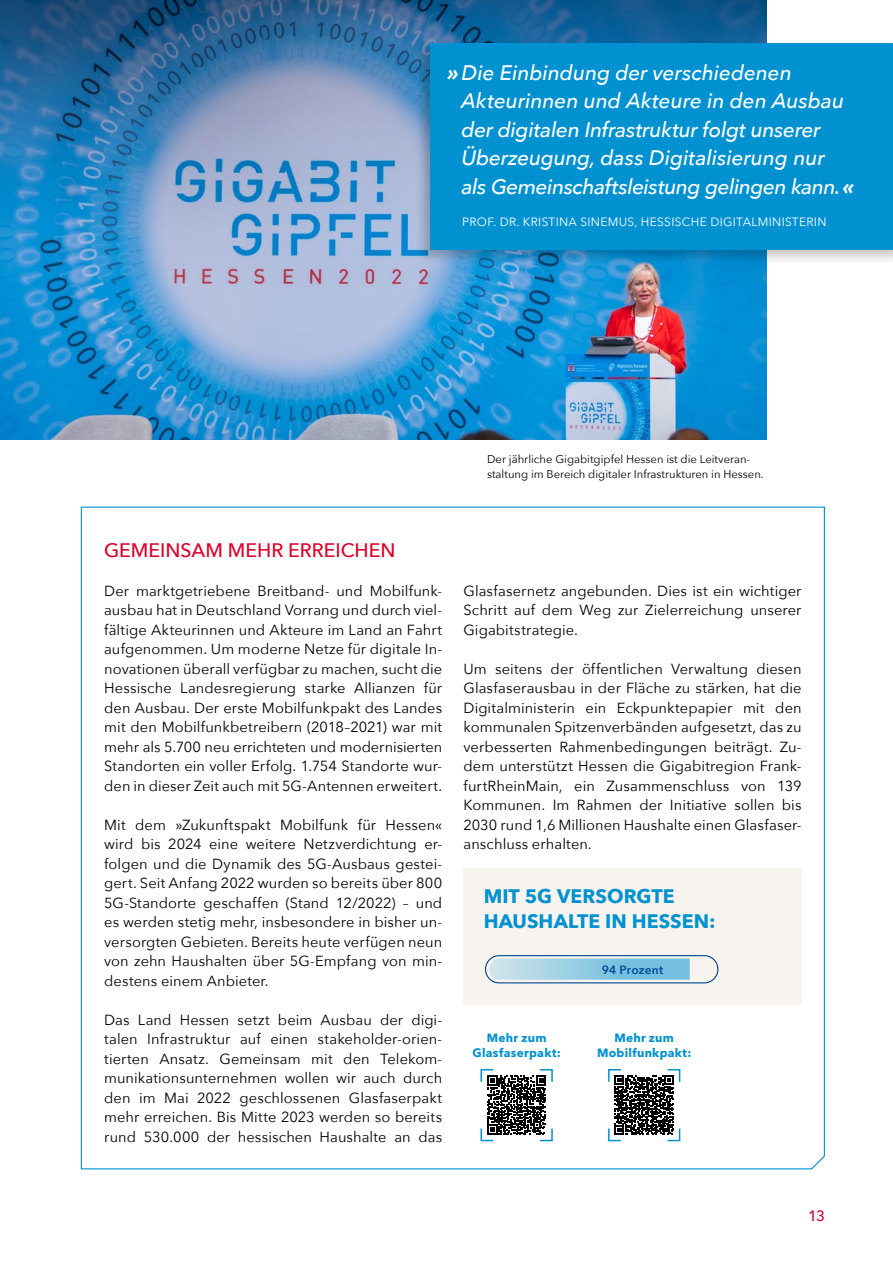
<style>
.page{position:relative;width:893px;height:1263px;background:#fff}
.page>*{position:absolute;margin:0;border:0;box-sizing:border-box;transform-origin:0 0}
.t1{font:italic 500 21px/28.5px "Avenir Next";letter-spacing:-.01em;color:#fff}
.t2{font:700 19.5px/25.5px "Avenir Next";letter-spacing:.005em;color:#0091d1}
.t3{font:500 19.5px "Avenir Next";color:#dd0029}
.t4{font:500 15px "Avenir Next";color:#dd0029}
.t5{font:14.7px/19.5px "Avenir Next";letter-spacing:.005em;color:#000;text-align:justify}
.t6{font:12px "Avenir Next";letter-spacing:.025em;color:#fff}
.t7{font:700 12px/15px "Avenir Next";letter-spacing:.02em;color:#0091d1;text-align:center}
.t8{font:600 12px "Avenir Next";letter-spacing:.01em;color:#004999}
.t9{font:11.25px/15px "Avenir Next";color:#000}
.s1{font-weight:700}
</style>
<div class="page">
<svg style="left:80px;top:506px;width:745px;height:664px"></svg>
<img style="left:0;top:0;width:767px;height:439px">
<div style="left:463px;top:868px;width:338px;height:137px;background:#f7f3ef"></div>
<div style="left:485px;top:955px;width:233px;height:28px;border:1px solid #004999;border-radius:14px"></div>
<svg style="left:489px;top:958px;width:201px;height:22px;background:#98cde3"></svg>
<div style="left:415px;top:39px;width:478px;height:226px;background:#000;opacity:.22"></div>
<div style="left:431px;top:43px;width:462px;height:207px;background:#0091d1"></div>
<svg style="left:607px;top:1068px;width:74px;height:74px"></svg>
<svg style="left:480px;top:1068px;width:74px;height:74px"></svg>
<p class="t1" style="left:462px;top:58px;width:394px;text-indent:-14px"><span class="s1">»</span> Die Einbindung der verschiedenen Akteurinnen und Akteure in den Ausbau der digitalen Infrastruktur folgt unserer Überzeugung, dass Digitalisierung nur als Gemeinschaftsleistung gelingen kann.<span class="s1">«</span></p>
<p class="t6" style="left:462px;top:212px;width:366px">PROF. DR. KRISTINA SINEMUS, HESSISCHE DIGITALMINISTERIN</p>
<p class="t9" style="left:487px;top:451px;width:278px">Der jährliche Gigabitgipfel Hessen ist die Leitveran&shy;staltung im Bereich digitaler Infrastrukturen in Hessen.</p>
<h3 class="t3" style="left:104px;top:533px;width:293px">GEMEINSAM MEHR ERREICHEN</h3>
<p class="t5" style="left:104px;top:580px;width:340px">Der marktgetriebene Breitband- und Mobilfunk&shy;ausbau hat in Deutschland Vorrang und durch viel&shy;fältige Akteurinnen und Akteure im Land an Fahrt aufgenommen. Um moderne Netze für digitale In&shy;novationen überall verfügbar zu machen, sucht die Hessische Landesregierung starke Allianzen für den Ausbau. Der erste Mobilfunkpakt des Landes mit den Mobilfunkbetreibern (2018–2021) war mit mehr als 5.700 neu errichteten und modernisierten Standorten ein voller Erfolg. 1.754 Standorte wur&shy;den in dieser Zeit auch mit 5G-Antennen erweitert.</p>
<p class="t5" style="left:104px;top:814px;width:340px">Mit dem »Zukunftspakt Mobilfunk für Hessen« wird bis 2024 eine weitere Netzverdichtung er&shy;folgen und die Dynamik des 5G-Ausbaus gestei&shy;gert. Seit Anfang 2022 wurden so bereits über 800<br>5G-Standorte geschaffen (Stand 12/2022) – und es werden stetig mehr, insbesondere in bisher un&shy;versorgten Gebieten. Bereits heute verfügen neun von zehn Haushalten über 5G-Empfang von min&shy;destens einem Anbieter.</p>
<p class="t5" style="left:104px;top:1009px;width:340px">Das Land Hessen setzt beim Ausbau der digi&shy;talen Infrastruktur auf einen stakeholder-orien&shy;tierten Ansatz. Gemeinsam mit den Telekom&shy;munikationsunternehmen wollen wir auch durch den im Mai 2022 geschlossenen Glasfaserpakt mehr erreichen. Bis Mitte 2023 werden so bereits rund 530.000 der hessischen Haushalte an das</p>
<p class="t5" style="left:463px;top:580px;width:340px">Glasfasernetz angebunden. Dies ist ein wichtiger Schritt auf dem Weg zur Zielerreichung unserer Gigabitstrategie.</p>
<p class="t5" style="left:463px;top:658px;width:340px">Um seitens der öffentlichen Verwaltung diesen Glasfaserausbau in der Fläche zu stärken, hat die Digitalministerin ein Eckpunktepapier mit den kommunalen Spitzenverbänden aufgesetzt, das zu verbesserten Rahmenbedingungen beiträgt. Zu&shy;dem unterstützt Hessen die Gigabitregion Frank&shy;furtRheinMain, ein Zusammenschluss von 139<br>Kommunen. Im Rahmen der Initiative sollen bis 2030 rund 1,6 Millionen Haushalte einen Glasfaser&shy;anschluss erhalten.</p>
<h3 class="t2" style="left:484px;top:883px;width:234px">MIT 5G VERSORGTE<br>HAUSHALTE IN HESSEN:</h3>
<p class="t8" style="left:602px;top:960px;width:63px">94 Prozent</p>
<p class="t7" style="left:473px;top:1030px;width:90px">Mehr zum<br>Glasfaserpakt:</p>
<p class="t7" style="left:597px;top:1030px;width:96px">Mehr zum<br>Mobilfunkpakt:</p>
<p class="t4" style="left:808px;top:1203px;width:18px">13</p>
</div>
